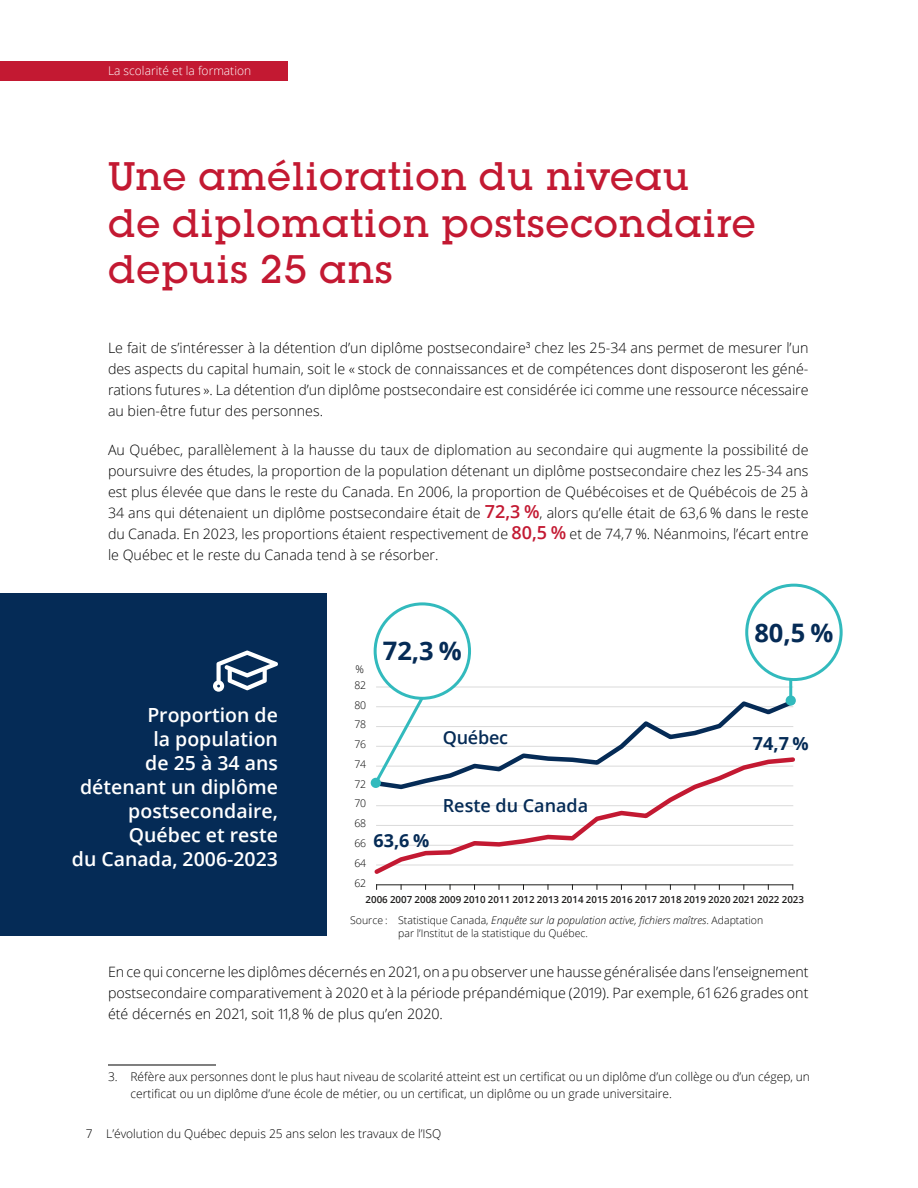
<style>
.page{position:relative;width:918px;height:1188px;background:#fff}
.page>*{position:absolute;margin:0;border:0;box-sizing:border-box;transform-origin:0 0}
.Titre_01{font:500 39px/46.8px "Lubalin Graph Std";letter-spacing:.02em;color:#c31932}
.t1{font:700 25.5px "Open Sans";color:#052b56}
.Exergue{font:600 19.5px/24px "Open Sans";color:#fff;text-align:right}
.Exergue-2{font:600 18px "Open Sans";color:#052b56}
.t2{font:700 18px "Open Sans";color:#052b56}
.Texte_courant{font:300 14.25px/21px "Open Sans";color:#000;text-align:justify}
.Texte_courant_1_col{font:300 14.25px/21px "Open Sans";color:#000;text-align:justify}
.Notes_bas_page{font:300 12px/16.5px "Open Sans";color:#000}
.t3{font:300 12px "Open Sans";color:#fff}
.Notes_-_générales___sources{font:300 10.5px/13.5px "Open Sans";color:#000}
.t4{font:600 9.75px "Open Sans";color:#1c1b1a}
.s1{font-weight:600;font-size:18px;color:#c31932}
.s2{font-style:italic}
</style>
<div class="page">
<div style="left:0;top:61px;width:287px;height:20px;background:#c31932"></div>
<hr style="left:108px;top:1065px;width:108px;height:1px;background:#000">
<hr style="left:377px;top:687px;width:416px;height:1px;background:#dadada">
<hr style="left:377px;top:885px;width:416px;height:1px;background:#1d1d1b">
<svg style="left:371px;top:779px;width:423px;height:95px"></svg>
<div style="left:375px;top:604px;width:95px;height:94px;background:#fff;border-radius:50%"></div>
<div style="left:374px;top:602px;width:97px;height:98px;border:3px solid #32babd;border-radius:50%"></div>
<svg style="left:372px;top:694px;width:423px;height:97px"></svg>
<div style="left:371px;top:778px;width:10px;height:10px;background:#32babd;border-radius:50%"></div>
<div style="left:745px;top:584px;width:98px;height:97px;border:3px solid #32babd;border-radius:50%"></div>
<hr style="left:789px;top:679px;width:3px;height:22px;background:#32babd">
<div style="left:786px;top:695px;width:10px;height:11px;background:#32babd;border-radius:50%"></div>
<div style="left:0;top:594px;width:327px;height:342px;background:#052b56"></div>
<svg style="left:213px;top:651px;width:65px;height:41px"></svg>
<p class="t3" style="left:108px;top:62px;width:107px">01-La démographie</p>
<p class="t3" style="left:108px;top:62px;width:145px">La scolarité et la formation</p>
<h2 class="Titre_01" style="left:108px;top:152px;width:649px">Une amélioration du niveau<br>de diplomation postsecondaire depuis 25 ans</h2>
<p class="Texte_courant" style="left:108px;top:337px;width:702px">Le fait de s’intéresser à la détention d’un diplôme postsecondaire<sup>3</sup> chez les 25-34 ans permet de mesurer l’un des aspects du capital humain, soit le « stock de connaissances et de compétences dont disposeront les géné&shy;rations futures ». La détention d’un diplôme postsecondaire est considérée ici comme une ressource nécessaire au bien-être futur des personnes.</p>
<p class="Texte_courant" style="left:108px;top:439px;width:702px">Au Québec, parallèlement à la hausse du taux de diplomation au secondaire qui augmente la possibilité de poursuivre des études, la proportion de la population détenant un diplôme postsecondaire chez les 25-34 ans est plus élevée que dans le reste du Canada. En 2006, la proportion de Québécoises et de Québécois de 25 à 34 ans qui détenaient un diplôme postsecondaire était de <span class="s1">72,3 %</span>, alors qu’elle était de 63,6 % dans le reste du Canada. En 2023, les proportions étaient respectivement de <span class="s1">80,5 %</span> et de 74,7 %. Néanmoins, l’écart entre le Québec et le reste du Canada tend à se résorber.</p>
<p class="Exergue" style="left:72px;top:702px;width:208px">Proportion de<br>la population<br>de 25 à 34 ans détenant un diplôme postsecondaire,<br>Québec et reste<br>du Canada, 2006-2023</p>
<p class="Notes_-_générales___sources" style="left:355px;top:662px;width:10px">%</p>
<p class="Notes_-_générales___sources" style="left:355px;top:678px;width:13px">82</p>
<p class="Notes_-_générales___sources" style="left:355px;top:698px;width:13px">80</p>
<p class="Notes_-_générales___sources" style="left:355px;top:718px;width:13px">78</p>
<p class="Notes_-_générales___sources" style="left:355px;top:737px;width:13px">76</p>
<p class="Notes_-_générales___sources" style="left:355px;top:757px;width:13px">74</p>
<p class="Notes_-_générales___sources" style="left:355px;top:777px;width:13px">72</p>
<p class="Notes_-_générales___sources" style="left:355px;top:797px;width:13px">70</p>
<p class="Notes_-_générales___sources" style="left:355px;top:816px;width:13px">68</p>
<p class="Notes_-_générales___sources" style="left:355px;top:836px;width:13px">66</p>
<p class="Notes_-_générales___sources" style="left:355px;top:856px;width:13px">64</p>
<p class="Notes_-_générales___sources" style="left:355px;top:876px;width:13px">62</p>
<p class="t1" style="left:383px;top:633px;width:81px">72,3 %</p>
<p class="Exergue-2" style="left:443px;top:725px;width:67px">Québec</p>
<p class="t2" style="left:374px;top:827px;width:57px">63,6 %</p>
<p class="Exergue-2" style="left:443px;top:793px;width:147px">Reste du Canada</p>
<p class="t1" style="left:754px;top:615px;width:81px">80,5 %</p>
<p class="t2" style="left:753px;top:731px;width:57px">74,7 %</p>
<p class="t4" style="left:366px;top:893px;width:440px">2006 2007 2008 2009 2010 2011 2012 2013 2014 2015 2016 2017 2018 2019 2020 2021 2022 2023</p>
<p class="Notes_-_générales___sources" style="left:398px;top:913px;width:367px;text-indent:-48px">Source : Statistique Canada, <span class="s2">Enquête sur la population active, fichiers maîtres</span>. Adaptation par l’Institut de la statistique du Québec.</p>
<p class="Texte_courant_1_col" style="left:108px;top:961px;width:702px">En ce qui concerne les diplômes décernés en 2021, on a pu observer une hausse généralisée dans l’enseignement postsecondaire comparativement à 2020 et à la période prépandémique (2019). Par exemple, 61 626 grades ont été décernés en 2021, soit 11,8 % de plus qu’en 2020.</p>
<p class="Notes_bas_page" style="left:130px;top:1069px;width:681px;text-indent:-22px">3. Réfère aux personnes dont le plus haut niveau de scolarité atteint est un certificat ou un diplôme d’un collège ou d’un cégep, un certificat ou un diplôme d’une école de métier, ou un certificat, un diplôme ou un grade universitaire.</p>
<p class="Notes_bas_page" style="left:86px;top:1125px;width:357px">7 L’évolution du Québec depuis 25 ans selon les travaux de l’ISQ</p>
</div>
